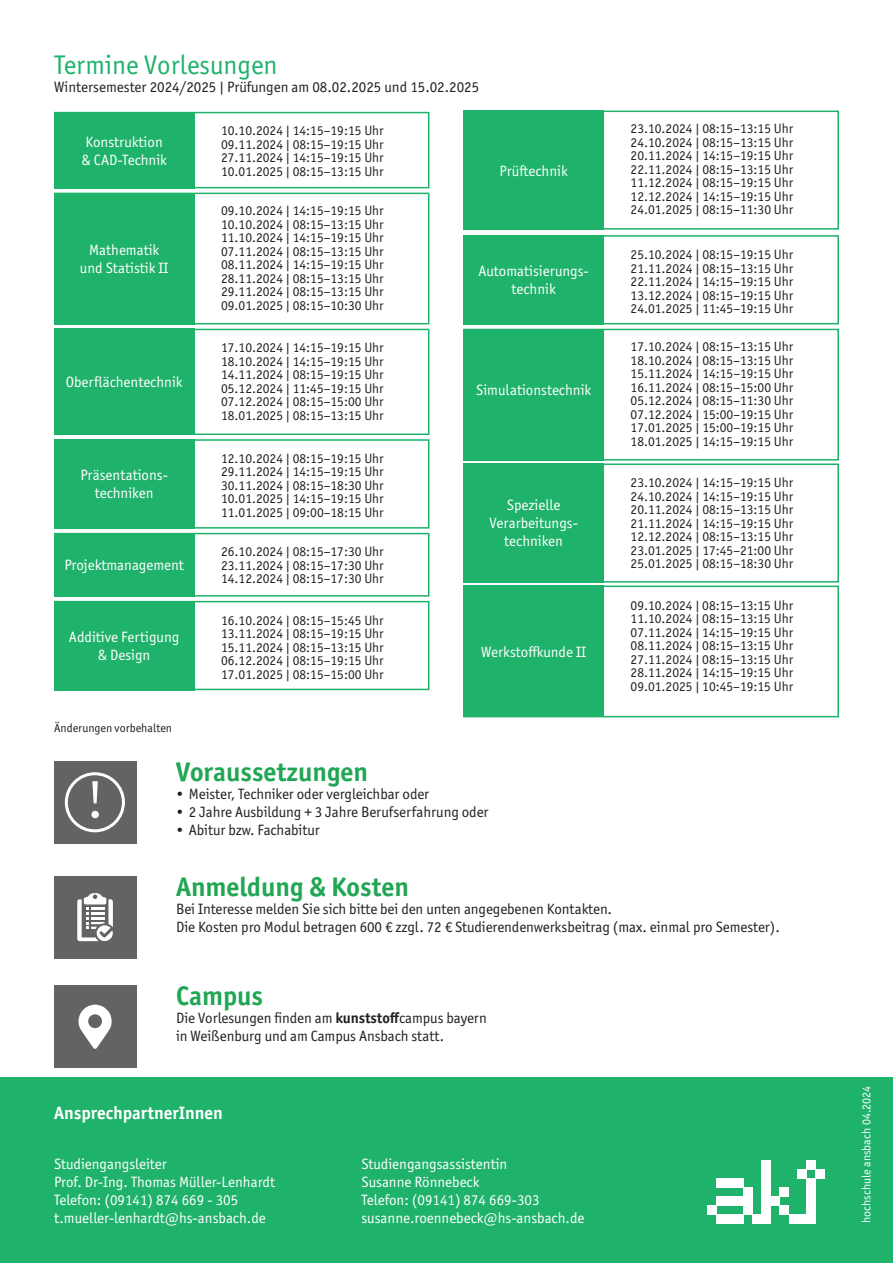
<style>
.page{position:relative;width:893px;height:1263px;background:#fff}
.page>*{position:absolute;margin:0;border:0;box-sizing:border-box;transform-origin:0 0}
.t1{font:700 27px "Officina Sans ITC Pro";color:#21a654}
.t2{font:27px "Officina Sans ITC Pro";color:#1eb26a}
.t3{font:700 18px "Officina Sans ITC Pro";color:#fff}
.t4{font:15px/18px "Officina Sans ITC Pro";color:#fff;text-align:center}
.t5{font:15px/18px "Officina Sans ITC Pro";letter-spacing:-.005em;color:#231f20}
.t6{font:13.5px/13.5px "Officina Sans ITC Pro";color:#231f20;text-align:justify}
.t7{font:12px "Officina Sans ITC Pro";color:#fff}
.t8{font:12px "Officina Sans ITC Pro";color:#231f20}
.s1{font-weight:700}
</style>
<div class="page">
<div style="left:54px;top:601px;width:140px;height:89px;background:#1eb26a"></div>
<div style="left:463px;top:111px;width:141px;height:119px;background:#1eb26a"></div>
<div style="left:463px;top:235px;width:141px;height:89px;background:#1eb26a"></div>
<div style="left:463px;top:329px;width:141px;height:131px;background:#1eb26a"></div>
<div style="left:463px;top:463px;width:141px;height:120px;background:#1eb26a"></div>
<div style="left:54px;top:533px;width:140px;height:64px;background:#1eb26a"></div>
<div style="left:54px;top:439px;width:140px;height:90px;background:#1eb26a"></div>
<div style="left:54px;top:112px;width:140px;height:76px;background:#1eb26a"></div>
<div style="left:54px;top:193px;width:375px;height:131px;border:2px solid #1eb26a"></div>
<div style="left:54px;top:601px;width:375px;height:89px;border:2px solid #1eb26a"></div>
<div style="left:463px;top:111px;width:376px;height:119px;border:2px solid #1eb26a"></div>
<div style="left:463px;top:235px;width:376px;height:89px;border:2px solid #1eb26a"></div>
<div style="left:463px;top:329px;width:376px;height:131px;border:2px solid #1eb26a"></div>
<div style="left:463px;top:463px;width:376px;height:120px;border:2px solid #1eb26a"></div>
<div style="left:54px;top:329px;width:375px;height:106px;border:2px solid #1eb26a"></div>
<div style="left:54px;top:439px;width:375px;height:90px;border:2px solid #1eb26a"></div>
<div style="left:54px;top:533px;width:375px;height:64px;border:2px solid #1eb26a"></div>
<div style="left:0;top:1077px;width:893px;height:186px;background:#1eb26a"></div>
<div style="left:707px;top:1206px;width:9px;height:9px;background:#fff"></div>
<div style="left:716px;top:1215px;width:27px;height:9px;background:#fff"></div>
<div style="left:752px;top:1215px;width:9px;height:9px;background:#fff"></div>
<div style="left:761px;top:1161px;width:9px;height:63px;background:#fff"></div>
<div style="left:743px;top:1188px;width:9px;height:27px;background:#fff"></div>
<div style="left:769px;top:1197px;width:10px;height:9px;background:#fff"></div>
<div style="left:815px;top:1170px;width:9px;height:9px;background:#fff"></div>
<div style="left:806px;top:1179px;width:9px;height:45px;background:#fff"></div>
<div style="left:789px;top:1215px;width:17px;height:9px;background:#fff"></div>
<div style="left:797px;top:1170px;width:9px;height:9px;background:#fff"></div>
<div style="left:779px;top:1206px;width:10px;height:9px;background:#fff"></div>
<div style="left:779px;top:1188px;width:10px;height:9px;background:#fff"></div>
<div style="left:716px;top:1197px;width:27px;height:9px;background:#fff"></div>
<div style="left:716px;top:1179px;width:27px;height:9px;background:#fff"></div>
<div style="left:806px;top:1161px;width:9px;height:9px;background:#fff"></div>
<div style="left:54px;top:876px;width:82px;height:82px;background:#636366"></div>
<svg style="left:77px;top:893px;width:36px;height:48px"></svg>
<div style="left:54px;top:762px;width:82px;height:82px;background:#636366"></div>
<div style="left:65px;top:772px;width:60px;height:60px;border:3px solid #fff;border-radius:50%"></div>
<svg style="left:91px;top:781px;width:8px;height:37px"></svg>
<div style="left:54px;top:986px;width:82px;height:82px;background:#636366"></div>
<div style="left:54px;top:112px;width:375px;height:76px;border:2px solid #1eb26a"></div>
<div style="left:54px;top:193px;width:140px;height:131px;background:#1eb26a"></div>
<div style="left:54px;top:329px;width:140px;height:106px;background:#1eb26a"></div>
<svg style="left:79px;top:1005px;width:33px;height:44px"></svg>
<div style="left:463px;top:585px;width:141px;height:132px;background:#1eb26a"></div>
<div style="left:463px;top:585px;width:376px;height:132px;border:2px solid #1eb26a"></div>
<h1 class="t2" style="left:54px;top:49px;width:225px">Termine Vorlesungen</h1>
<p class="t5" style="left:54px;top:77px;width:427px">Wintersemester 2024/2025 | Prüfungen am 08.02.2025 und 15.02.2025</p>
<p class="t4" style="left:81px;top:132px;width:87px;text-align:left">Konstruktion &amp; CAD-Technik</p>
<p class="t6" style="left:221px;top:124px;width:164px">10.10.2024 | 14:15–19:15 Uhr 09.11.2024 | 08:15–19:15 Uhr 27.11.2024 | 14:15–19:15 Uhr 10.01.2025 | 08:15–13:15 Uhr</p>
<p class="t4" style="left:500px;top:161px;width:70px">Prüftechnik</p>
<p class="t4" style="left:80px;top:241px;width:90px">Mathematik und Statistik II</p>
<p class="t4" style="left:66px;top:373px;width:118px">Oberflächentechnik</p>
<p class="t4" style="left:80px;top:466px;width:89px">Präsentations&shy;techniken</p>
<p class="t4" style="left:64px;top:556px;width:121px">Projektmanagement</p>
<p class="t4" style="left:69px;top:628px;width:112px">Additive Fertigung &amp; Design</p>
<p class="t8" style="left:54px;top:721px;width:120px">Änderungen vorbehalten</p>
<p class="t6" style="left:221px;top:204px;width:164px">09.10.2024 | 14:15–19:15 Uhr 10.10.2024 | 08:15–13:15 Uhr 11.10.2024 | 14:15–19:15 Uhr 07.11.2024 | 08:15–13:15 Uhr 08.11.2024 | 14:15–19:15 Uhr 28.11.2024 | 08:15–13:15 Uhr 29.11.2024 | 08:15–13:15 Uhr 09.01.2025 | 08:15–10:30 Uhr</p>
<p class="t6" style="left:221px;top:341px;width:164px">17.10.2024 | 14:15–19:15 Uhr 18.10.2024 | 14:15–19:15 Uhr 14.11.2024 | 08:15–19:15 Uhr 05.12.2024 | 11:45–19:15 Uhr 07.12.2024 | 08:15–15:00 Uhr 18.01.2025 | 08:15–13:15 Uhr</p>
<p class="t6" style="left:221px;top:451px;width:164px">12.10.2024 | 08:15–19:15 Uhr 29.11.2024 | 14:15–19:15 Uhr 30.11.2024 | 08:15–18:30 Uhr 10.01.2025 | 14:15–19:15 Uhr 11.01.2025 | 09:00–18:15 Uhr</p>
<p class="t6" style="left:221px;top:545px;width:164px">26.10.2024 | 08:15–17:30 Uhr 23.11.2024 | 08:15–17:30 Uhr 14.12.2024 | 08:15–17:30 Uhr</p>
<p class="t6" style="left:221px;top:613px;width:164px">16.10.2024 | 08:15–15:45 Uhr 13.11.2024 | 08:15–19:15 Uhr 15.11.2024 | 08:15–13:15 Uhr 06.12.2024 | 08:15–19:15 Uhr 17.01.2025 | 08:15–15:00 Uhr</p>
<p class="t4" style="left:478px;top:262px;width:112px">Automatisierungs&shy;technik</p>
<p class="t4" style="left:476px;top:381px;width:117px">Simulationstechnik</p>
<p class="t4" style="left:489px;top:496px;width:90px">Spezielle<br>Verarbeitungs&shy;techniken</p>
<p class="t4" style="left:481px;top:643px;width:107px">Werkstoffkunde II</p>
<h1 class="t1" style="left:176px;top:755px;width:193px">Voraussetzungen</h1>
<p class="t5" style="left:176px;top:785px;width:255px">• Meister, Techniker oder vergleichbar oder</p>
<p class="t5" style="left:176px;top:803px;width:314px">• 2 Jahre Ausbildung + 3 Jahre Berufserfahrung oder</p>
<p class="t5" style="left:176px;top:821px;width:145px">• Abitur bzw. Fachabitur</p>
<p class="t6" style="left:631px;top:122px;width:164px">23.10.2024 | 08:15–13:15 Uhr 24.10.2024 | 08:15–13:15 Uhr 20.11.2024 | 14:15–19:15 Uhr 22.11.2024 | 08:15–13:15 Uhr 11.12.2024 | 08:15–19:15 Uhr 12.12.2024 | 14:15–19:15 Uhr 24.01.2025 | 08:15–11:30 Uhr</p>
<p class="t6" style="left:631px;top:248px;width:164px">25.10.2024 | 08:15–19:15 Uhr 21.11.2024 | 08:15–13:15 Uhr 22.11.2024 | 14:15–19:15 Uhr 13.12.2024 | 08:15–19:15 Uhr 24.01.2025 | 11:45–19:15 Uhr</p>
<p class="t6" style="left:631px;top:340px;width:164px">17.10.2024 | 08:15–13:15 Uhr 18.10.2024 | 08:15–13:15 Uhr 15.11.2024 | 14:15–19:15 Uhr 16.11.2024 | 08:15–15:00 Uhr 05.12.2024 | 08:15–11:30 Uhr 07.12.2024 | 15:00–19:15 Uhr 17.01.2025 | 15:00–19:15 Uhr 18.01.2025 | 14:15–19:15 Uhr</p>
<p class="t6" style="left:631px;top:476px;width:164px">23.10.2024 | 14:15–19:15 Uhr 24.10.2024 | 14:15–19:15 Uhr 20.11.2024 | 08:15–13:15 Uhr 21.11.2024 | 14:15–19:15 Uhr 12.12.2024 | 08:15–13:15 Uhr 23.01.2025 | 17:45–21:00 Uhr 25.01.2025 | 08:15–18:30 Uhr</p>
<p class="t6" style="left:631px;top:598px;width:164px">09.10.2024 | 08:15–13:15 Uhr 11.10.2024 | 08:15–13:15 Uhr 07.11.2024 | 14:15–19:15 Uhr 08.11.2024 | 08:15–13:15 Uhr 27.11.2024 | 08:15–13:15 Uhr 28.11.2024 | 14:15–19:15 Uhr 09.01.2025 | 10:45–19:15 Uhr</p>
<h1 class="t1" style="left:176px;top:870px;width:234px">Anmeldung &amp; Kosten</h1>
<p class="t5" style="left:176px;top:899px;width:605px">Bei Interesse melden Sie sich bitte bei den unten angegebenen Kontakten.<br>Die Kosten pro Modul betragen 600 € zzgl. 72 € Studierendenwerksbeitrag (max. einmal pro Semester).</p>
<h1 class="t1" style="left:176px;top:979px;width:88px">Campus</h1>
<p class="t5" style="left:176px;top:1009px;width:312px">Die Vorlesungen finden am <span class="s1">kunststoff</span>campus bayern in Weißenburg und am Campus Ansbach statt.</p>
<h2 class="t3" style="left:54px;top:1101px;width:170px">AnsprechpartnerInnen</h2>
<p class="t4" style="left:54px;top:1154px;width:223px;text-align:left">Studiengangsleiter<br>Prof. Dr-Ing. Thomas Müller-Lenhardt<br>Telefon: (09141) 874 669 - 305 t.mueller-lenhardt@hs-ansbach.de</p>
<p class="t4" style="left:361px;top:1154px;width:225px;text-align:left">Studiengangsassistentin<br>Susanne Rönnebeck<br>Telefon: (09141) 874 669-303 susanne.roennebeck@hs-ansbach.de</p>
<p class="t7" style="left:859px;top:1223px;width:139px;rotate:-90deg">hochschule ansbach 04.2024</p>
</div>
